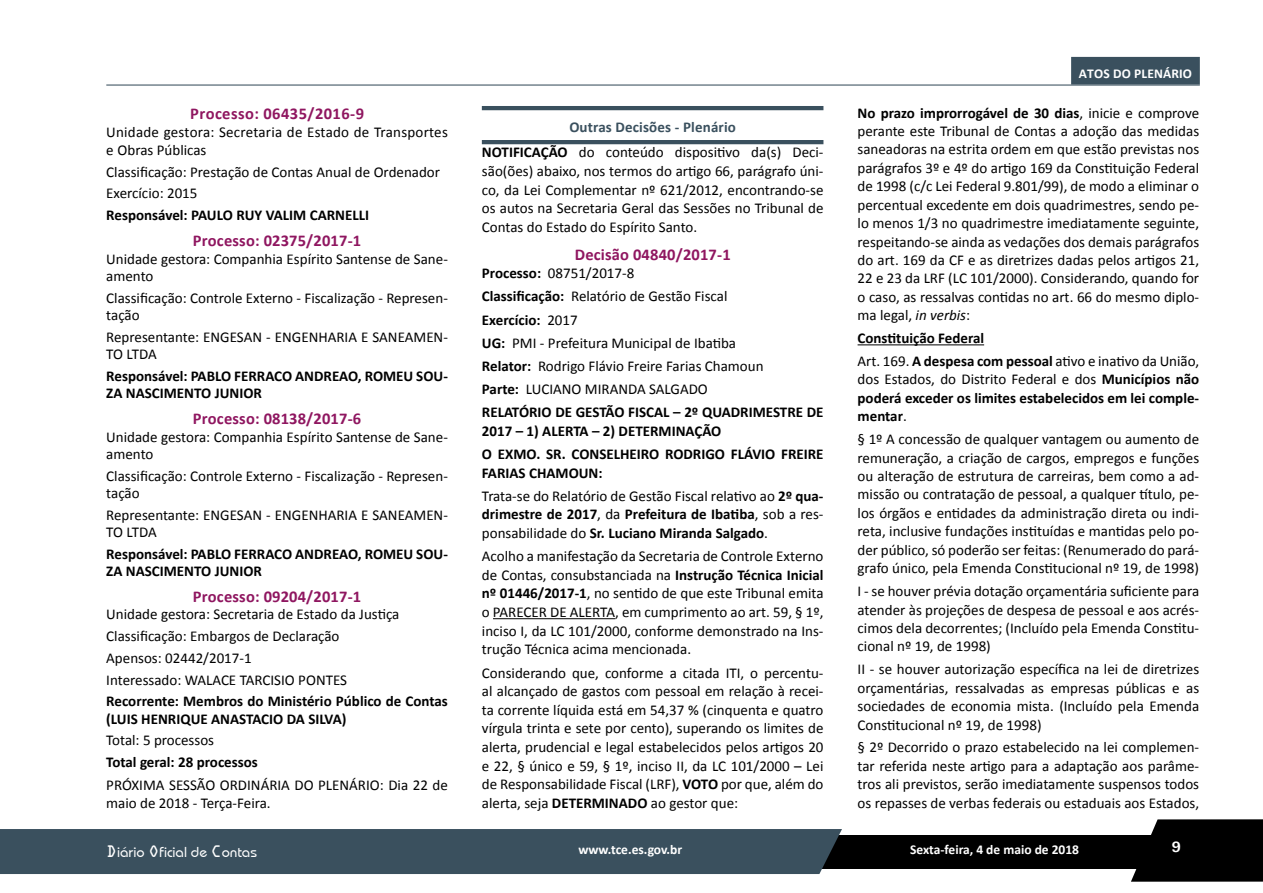
<style>
.page{position:relative;width:1263px;height:893px;background:#fff}
.page>*{position:absolute;margin:0;border:0;box-sizing:border-box;transform-origin:0 0}
.t1{font:700 16.5px "Calibri";letter-spacing:.01em;color:#8f1660}
.t2{font:15px/18.5px "Calibri";color:#000}
.t3{font:700 15px/17.2px "Calibri";color:#000}
.t4{font:500 15px "Bauhaus Itc TEE";color:#fff}
.t5{font:700 15px "Univers";color:#fff}
.t6{font:700 13.5px "Calibri";color:#fff}
.s1{font-weight:700;color:#3a505e}
.s2{font-weight:700}
.s3{font-weight:400}
.s4{font-style:italic}
.s5{font-family:"OCRA Std";font-weight:400}
</style>
<div class="page">
<svg style="left:1131px;top:819px;width:132px;height:63px;background:#1f1f1f"></svg>
<div style="left:804px;top:835px;width:459px;height:33px;background:#000"></div>
<div style="left:0;top:829px;width:842px;height:45px;background:#3a505e"></div>
<div style="left:1071px;top:57px;width:129px;height:28px;background:#3a505e"></div>
<hr style="left:106px;top:85px;width:1094px;height:1px;background:#3a505e">
<hr style="left:482px;top:106px;width:341px;height:4px;background:#3a505e">
<hr style="left:482px;top:140px;width:341px;height:4px;background:#3a505e">
<hr style="left:493px;top:618px;width:122px;height:1px;background:#000">
<hr style="left:857px;top:344px;width:127px;height:1px;background:#000">
<p class="t1" style="left:190px;top:103px;width:175px">Processo: 06435/2016-9</p>
<p class="t2" style="left:106px;top:123px;width:343px">Unidade gestora: Secretaria de Estado de Transportes e Obras Públicas</p>
<p class="t2" style="left:106px;top:161px;width:335px;line-height:21.8px">Classificação: Prestação de Contas Anual de Ordenador<br>Exercício: 2015</p>
<p class="t3" style="left:106px;top:207px;width:264px">Responsável: PAULO RUY VALIM CARNELLI</p>
<p class="t1" style="left:193px;top:230px;width:170px">Processo: 02375/2017-1</p>
<p class="t2" style="left:106px;top:250px;width:343px;line-height:17.2px">Unidade gestora: Companhia Espírito Santense de Sane&shy;amento</p>
<p class="t2" style="left:106px;top:289px;width:343px;line-height:17.2px">Classificação: Controle Externo - Fiscalização - Represen&shy;tação</p>
<p class="t2" style="left:106px;top:328px;width:343px;line-height:17.2px">Representante: ENGESAN - ENGENHARIA E SANEAMEN-<br>TO LTDA</p>
<p class="t3" style="left:106px;top:367px;width:343px">Responsável: PABLO FERRACO ANDREAO, ROMEU SOU-<br>ZA NASCIMENTO JUNIOR</p>
<p class="t1" style="left:193px;top:408px;width:170px">Processo: 08138/2017-6</p>
<p class="t2" style="left:106px;top:428px;width:343px;line-height:17.2px">Unidade gestora: Companhia Espírito Santense de Sane&shy;amento</p>
<p class="t2" style="left:106px;top:467px;width:343px;line-height:17.2px">Classificação: Controle Externo - Fiscalização - Represen&shy;tação</p>
<p class="t2" style="left:106px;top:506px;width:343px;line-height:17.2px">Representante: ENGESAN - ENGENHARIA E SANEAMEN-<br>TO LTDA</p>
<p class="t3" style="left:106px;top:545px;width:343px">Responsável: PABLO FERRACO ANDREAO, ROMEU SOU-<br>ZA NASCIMENTO JUNIOR</p>
<p class="t1" style="left:193px;top:586px;width:170px">Processo: 09204/2017-1</p>
<p class="t2" style="left:106px;top:603px;width:295px;line-height:21.8px">Unidade gestora: Secretaria de Estado da Justiça Classificação: Embargos de Declaração<br>Apensos: 02442/2017-1<br>Interessado: WALACE TARCISIO PONTES</p>
<p class="t3" style="left:106px;top:693px;width:343px">Recorrente: Membros do Ministério Público de Contas (LUIS HENRIQUE ANASTACIO DA SILVA)</p>
<p class="t2" style="left:106px;top:731px;width:109px">Total: 5 processos</p>
<p class="t3" style="left:106px;top:753px;width:153px">Total geral: 28 processos</p>
<p class="t2" style="left:106px;top:776px;width:343px;line-height:18px">PRÓXIMA SESSÃO ORDINÁRIA DO PLENÁRIO: Dia 22 de maio de 2018 - Terça-Feira.</p>
<p class="t2" style="left:482px;top:114px;width:343px;line-height:25.8px;text-align:center"><span class="s1">Outras Decisões - Plenário<br></span><span class="s2">NOTIFICAÇÃO</span> do conteúdo dispositivo da(s) Deci-</p>
<p class="t2" style="left:482px;top:162px;width:343px;text-align:justify">são(ões) abaixo, nos termos do artigo 66, parágrafo úni&shy;co, da Lei Complementar nº 621/2012, encontrando-se os autos na Secretaria Geral das Sessões no Tribunal de Contas do Estado do Espírito Santo.</p>
<p class="t1" style="left:575px;top:244px;width:157px">Decisão 04840/2017-1</p>
<p class="t2" style="left:482px;top:262px;width:343px;line-height:23.1px"><span class="s2">Processo:</span> 08751/2017-8<br><span class="s2">Classificação:</span> Relatório de Gestão Fiscal<br><span class="s2">Exercício:</span> 2017<br><span class="s2">UG:</span> PMI - Prefeitura Municipal de Ibatiba<br><span class="s2">Relator:</span> Rodrigo Flávio Freire Farias Chamoun<br><span class="s2">Parte:</span> LUCIANO MIRANDA SALGADO<br><span class="s2">RELATÓRIO DE GESTÃO FISCAL – 2º QUADRIMESTRE DE</span></p>
<p class="t3" style="left:482px;top:419px;width:343px;line-height:23.1px">2017 – 1) ALERTA – 2) DETERMINAÇÃO<br>O EXMO. SR. CONSELHEIRO RODRIGO FLÁVIO FREIRE</p>
<p class="t2" style="left:482px;top:461px;width:343px;line-height:23.1px"><span class="s2">FARIAS CHAMOUN:<br></span>Trata-se do Relatório de Gestão Fiscal relativo ao <span class="s2">2º qua-</span></p>
<p class="t3" style="left:482px;top:505px;width:343px;line-height:18.6px">drimestre de 2017<span class="s3">, da</span> Prefeitura de Ibatiba<span class="s3">, sob a res&shy;ponsabilidade do</span> Sr. Luciano Miranda Salgado<span class="s3">.</span></p>
<p class="t2" style="left:482px;top:547px;width:343px;text-align:justify">Acolho a manifestação da Secretaria de Controle Externo de Contas, consubstanciada na <span class="s2">Instrução Técnica Inicial nº 01446/2017-1</span>, no sentido de que este Tribunal emita o PARECER DE ALERTA, em cumprimento ao art. 59, § 1º, inciso I, da LC 101/2000, conforme demonstrado na Ins&shy;trução Técnica acima mencionada.</p>
<p class="t2" style="left:482px;top:663px;width:343px;text-align:justify">Considerando que, conforme a citada ITI, o percentu&shy;al alcançado de gastos com pessoal em relação à recei&shy;ta corrente líquida está em 54,37 % (cinquenta e quatro vírgula trinta e sete por cento), superando os limites de alerta, prudencial e legal estabelecidos pelos artigos 20 e 22, § único e 59, § 1º, inciso II, da LC 101/2000 – Lei de Responsabilidade Fiscal (LRF), <span class="s2">VOTO</span> por que, além do alerta, seja <span class="s2">DETERMINADO</span> ao gestor que:</p>
<p class="t6" style="left:1079px;top:65px;width:115px">ATOS DO PLENÁRIO</p>
<p class="t2" style="left:857px;top:103px;width:343px;text-align:justify"><span class="s2">No prazo improrrogável de 30 dias</span>, inicie e comprove perante este Tribunal de Contas a adoção das medidas saneadoras na estrita ordem em que estão previstas nos parágrafos 3º e 4º do artigo 169 da Constituição Federal de 1998 (c/c Lei Federal 9.801/99), de modo a eliminar o percentual excedente em dois quadrimestres, sendo pe&shy;lo menos 1/3 no quadrimestre imediatamente seguinte, respeitando-se ainda as vedações dos demais parágrafos do art. 169 da CF e as diretrizes dadas pelos artigos 21, 22 e 23 da LRF (LC 101/2000). Considerando, quando for o caso, as ressalvas contidas no art. 66 do mesmo diplo&shy;ma legal, <span class="s4">in verbis</span>:</p>
<p class="t3" style="left:857px;top:327px;width:343px;line-height:23px">Constituição Federal<br><span class="s3">Art. 169.</span> A despesa com pessoal <span class="s3">ativo e inativo da União,</span></p>
<p class="t3" style="left:857px;top:370px;width:343px;line-height:18.5px;text-align:justify"><span class="s3">dos Estados, do Distrito Federal e dos</span> Municípios não poderá exceder os limites estabelecidos em lei comple&shy;mentar<span class="s3">.</span></p>
<p class="t2" style="left:857px;top:430px;width:343px;text-align:justify">§ 1º A concessão de qualquer vantagem ou aumento de remuneração, a criação de cargos, empregos e funções ou alteração de estrutura de carreiras, bem como a ad&shy;missão ou contratação de pessoal, a qualquer título, pe&shy;los órgãos e entidades da administração direta ou indi&shy;reta, inclusive fundações instituídas e mantidas pelo po&shy;der público, só poderão ser feitas: (Renumerado do pará&shy;grafo único, pela Emenda Constitucional nº 19, de 1998)</p>
<p class="t2" style="left:857px;top:582px;width:343px;text-align:justify">I - se houver prévia dotação orçamentária suficiente para atender às projeções de despesa de pessoal e aos acrés&shy;cimos dela decorrentes; (Incluído pela Emenda Constitu&shy;cional nº 19, de 1998)</p>
<p class="t2" style="left:857px;top:660px;width:343px;text-align:justify">II - se houver autorização específica na lei de diretrizes orçamentárias, ressalvadas as empresas públicas e as sociedades de economia mista. (Incluído pela Emenda Constitucional nº 19, de 1998)</p>
<p class="t2" style="left:857px;top:738px;width:343px;text-align:justify">§ 2º Decorrido o prazo estabelecido na lei complemen&shy;tar referida neste artigo para a adaptação aos parâme&shy;tros ali previstos, serão imediatamente suspensos todos os repasses de verbas federais ou estaduais aos Estados,</p>
<p class="t4" style="left:106px;top:843px;width:152px"><span class="s5">D</span>iário <span class="s5">O</span>ficial de <span class="s5">C</span>ontas</p>
<p class="t6" style="left:910px;top:840px;width:171px">Sexta-feira, 4 de maio de 2018</p>
<p class="t5" style="left:1171px;top:837px;width:11px">9</p>
<p class="t6" style="left:578px;top:840px;width:105px">www.tce.es.gov.br</p>
</div>
